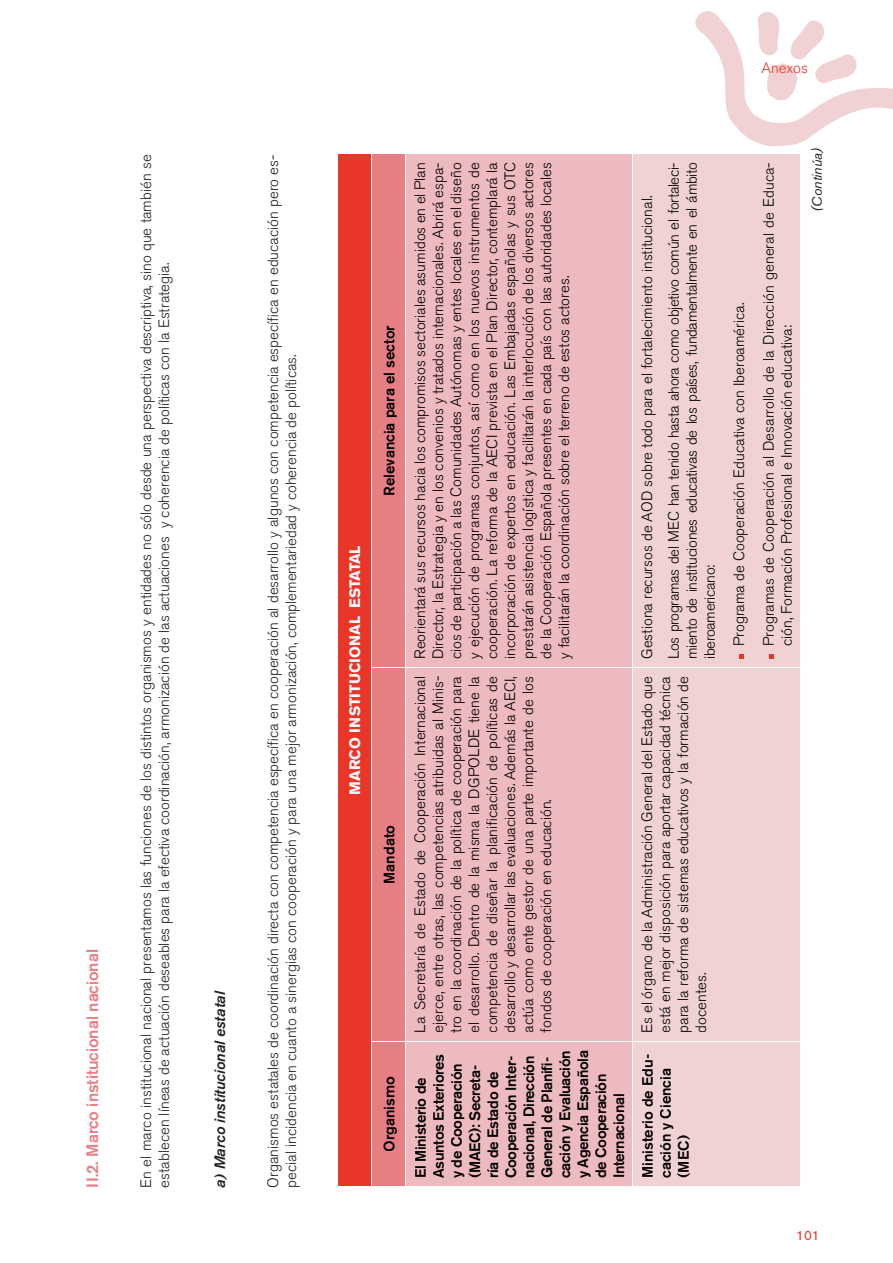
<style>
.page{position:relative;width:893px;height:1263px;background:#fff}
.page>*{position:absolute;margin:0;border:0;box-sizing:border-box;transform-origin:0 0}
.t1{font:500 16.5px "Akzidenz Grotesk BE";color:#e77e84}
.t2{font:300 15px/18px "Akzidenz Grotesk BE";color:#000;text-align:justify}
.t3{font:300 15px/18px "Akzidenz Grotesk BE";color:#231f20}
.t4{font:500 15px/18px "Akzidenz Grotesk BE";letter-spacing:-.02em;color:#000}
.t5{font:300 15px/18px "Akzidenz Grotesk BE";letter-spacing:-.025em;color:#000}
.t6{font:500 15px/18px "Akzidenz Grotesk BE";color:#000}
.t7{font:italic 500 15px "Akzidenz Grotesk BE";color:#231f20}
.t8{font:700 15px "Akzidenz Grotesk BE";color:#fff}
.t9{font:300 15px "Akzidenz Grotesk BE";color:#ea3529}
.t10{font:italic 13.5px "Akzidenz Grotesk BE";color:#231f20}
.t11{font:13.5px "Akzidenz Grotesk BE";color:#ea3529}
</style>
<div class="page">
<svg style="left:695px;top:11px;width:198px;height:135px"></svg>
<div style="left:338px;top:154px;width:34px;height:1033px;background:#ea3529"></div>
<div style="left:372px;top:155px;width:33px;height:1031px;background:#e77e84"></div>
<div style="left:406px;top:155px;width:226px;height:1031px;background:#edbac0"></div>
<div style="left:633px;top:155px;width:167px;height:1031px;background:#f1d2d4"></div>
<hr style="left:338px;top:1186px;width:34px;height:1px;background:#fff">
<hr style="left:338px;top:154px;width:34px;height:1px;background:#fff">
<hr style="left:372px;top:1041px;width:33px;height:1px;background:#fff">
<hr style="left:372px;top:667px;width:33px;height:1px;background:#fff">
<hr style="left:406px;top:1041px;width:226px;height:1px;background:#fff">
<hr style="left:406px;top:667px;width:226px;height:1px;background:#fff">
<hr style="left:633px;top:1041px;width:167px;height:1px;background:#fff">
<hr style="left:633px;top:667px;width:167px;height:1px;background:#fff">
<hr style="left:371px;top:1041px;width:1px;height:145px;background:#fff">
<hr style="left:371px;top:667px;width:1px;height:374px;background:#fff">
<hr style="left:371px;top:154px;width:1px;height:513px;background:#fff">
<div style="left:384px;top:1077px;width:13px;height:74px;background:#e77e84"></div>
<div style="left:384px;top:825px;width:11px;height:58px;background:#e77e84"></div>
<div style="left:384px;top:326px;width:13px;height:169px;background:#e77e84"></div>
<div style="left:415px;top:1078px;width:11px;height:99px;background:#edbac0"></div>
<div style="left:433px;top:1054px;width:11px;height:124px;background:#edbac0"></div>
<div style="left:451px;top:1064px;width:14px;height:114px;background:#edbac0"></div>
<div style="left:468px;top:1066px;width:13px;height:111px;background:#edbac0"></div>
<div style="left:487px;top:1071px;width:11px;height:106px;background:#edbac0"></div>
<div style="left:505px;top:1057px;width:13px;height:121px;background:#edbac0"></div>
<div style="left:523px;top:1056px;width:13px;height:121px;background:#edbac0"></div>
<div style="left:541px;top:1058px;width:11px;height:119px;background:#edbac0"></div>
<div style="left:559px;top:1050px;width:14px;height:128px;background:#edbac0"></div>
<div style="left:577px;top:1050px;width:14px;height:128px;background:#edbac0"></div>
<div style="left:595px;top:1074px;width:13px;height:104px;background:#edbac0"></div>
<div style="left:613px;top:1095px;width:11px;height:82px;background:#edbac0"></div>
<div style="left:414px;top:676px;width:15px;height:355px;background:#edbac0"></div>
<div style="left:433px;top:677px;width:14px;height:355px;background:#edbac0"></div>
<div style="left:451px;top:676px;width:14px;height:356px;background:#edbac0"></div>
<div style="left:468px;top:676px;width:11px;height:356px;background:#edbac0"></div>
<div style="left:486px;top:676px;width:15px;height:356px;background:#edbac0"></div>
<div style="left:504px;top:676px;width:15px;height:356px;background:#edbac0"></div>
<div style="left:523px;top:676px;width:14px;height:356px;background:#edbac0"></div>
<div style="left:540px;top:799px;width:15px;height:233px;background:#edbac0"></div>
<div style="left:415px;top:162px;width:14px;height:496px;background:#edbac0"></div>
<div style="left:433px;top:163px;width:14px;height:495px;background:#edbac0"></div>
<div style="left:450px;top:162px;width:15px;height:496px;background:#edbac0"></div>
<div style="left:469px;top:162px;width:14px;height:497px;background:#edbac0"></div>
<div style="left:486px;top:162px;width:15px;height:496px;background:#edbac0"></div>
<div style="left:504px;top:162px;width:15px;height:496px;background:#edbac0"></div>
<div style="left:522px;top:162px;width:15px;height:496px;background:#edbac0"></div>
<div style="left:540px;top:162px;width:15px;height:496px;background:#edbac0"></div>
<div style="left:558px;top:276px;width:15px;height:383px;background:#edbac0"></div>
<div style="left:642px;top:1055px;width:11px;height:122px;background:#f1d2d4"></div>
<div style="left:660px;top:1068px;width:13px;height:110px;background:#f1d2d4"></div>
<div style="left:677px;top:1136px;width:13px;height:41px;background:#f1d2d4"></div>
<div style="left:641px;top:676px;width:15px;height:355px;background:#f1d2d4"></div>
<div style="left:660px;top:676px;width:14px;height:356px;background:#f1d2d4"></div>
<div style="left:677px;top:676px;width:15px;height:355px;background:#f1d2d4"></div>
<div style="left:696px;top:972px;width:10px;height:60px;background:#f1d2d4"></div>
<div style="left:641px;top:196px;width:15px;height:462px;background:#f1d2d4"></div>
<div style="left:668px;top:163px;width:14px;height:495px;background:#f1d2d4"></div>
<div style="left:686px;top:163px;width:14px;height:495px;background:#f1d2d4"></div>
<div style="left:704px;top:566px;width:11px;height:92px;background:#f1d2d4"></div>
<svg style="left:739px;top:654px;width:5px;height:5px"></svg>
<div style="left:733px;top:303px;width:15px;height:347px;background:#f1d2d4"></div>
<svg style="left:769px;top:654px;width:5px;height:5px"></svg>
<div style="left:763px;top:163px;width:14px;height:487px;background:#f1d2d4"></div>
<div style="left:781px;top:326px;width:13px;height:319px;background:#f1d2d4"></div>
<p class="t1" style="left:82px;top:1188px;width:240px;rotate:-90deg">II.2. Marco institucional nacional</p>
<p class="t3" style="left:137px;top:1188px;width:1035px;rotate:-90deg">En el marco institucional nacional presentamos las funciones de los distintos organismos y entidades no sólo desde una perspectiva descriptiva, sino que también se establecen líneas de actuación deseables para la efectiva coordinación, armonización de las actuaciones y coherencia de políticas con la Estrategia.</p>
<p class="t7" style="left:211px;top:1188px;width:199px;rotate:-90deg">a) Marco institucional estatal</p>
<p class="t3" style="left:264px;top:1188px;width:1035px;rotate:-90deg">Organismos estatales de coordinación directa con competencia específica en cooperación al desarrollo y algunos con competencia específica en educación pero es&shy;pecial incidencia en cuanto a sinergias con cooperación y para una mejor armonización, complementariedad y coherencia de políticas.</p>
<p class="t9" style="left:761px;top:60px;width:48px">Anexos</p>
<p class="t8" style="left:346px;top:795px;width:251px;rotate:-90deg">MARCO INSTITUCIONAL ESTATAL</p>
<p class="t6" style="left:380px;top:496px;width:172px;rotate:-90deg">Relevancia para el sector</p>
<p class="t6" style="left:380px;top:884px;width:61px;rotate:-90deg">Mandato</p>
<p class="t6" style="left:380px;top:1151px;width:77px;rotate:-90deg">Organismo</p>
<p class="t2" style="left:411px;top:659px;width:498px;rotate:-90deg">Reorientará sus recursos hacia los compromisos sectoriales asumidos en el Plan Director, la Estrategia y en los convenios y tratados internacionales. Abrirá espa&shy;cios de participación a las Comunidades Autónomas y entes locales en el diseño y ejecución de programas conjuntos, así como en los nuevos instrumentos de cooperación. La reforma de la AECI prevista en el Plan Director, contemplará la incorporación de expertos en educación. Las Embajadas españolas y sus OTC prestarán asistencia logística y facilitarán la interlocución de los diversos actores de la Cooperación Española presentes en cada país con las autoridades locales y facilitarán la coordinación sobre el terreno de estos actores.</p>
<p class="t2" style="left:411px;top:1032px;width:358px;rotate:-90deg">La Secretaría de Estado de Cooperación Internacional ejerce, entre otras, las competencias atribuidas al Minis&shy;tro en la coordinación de la política de cooperación para el desarrollo. Dentro de la misma la DGPOLDE tiene la competencia de diseñar la planificación de políticas de desarrollo y desarrollar las evaluaciones. Además la AECI, actúa como ente gestor de una parte importante de los fondos de cooperación en educación.</p>
<p class="t4" style="left:412px;top:1178px;width:130px;rotate:-90deg">El Ministerio de<br>Asuntos Exteriores y de Cooperación (MAEC): Secreta&shy;ría de Estado de<br>Cooperación Inter&shy;nacional, Dirección<br>General de Planifi&shy;cación y Evaluación y Agencia Española de Cooperación<br>Internacional</p>
<p class="t2" style="left:634px;top:659px;width:498px;line-height:26.5px;rotate:-90deg">Gestiona recursos de AOD sobre todo para el fortalecimiento institucional.<br>Los programas del MEC han tenido hasta ahora como objetivo común el fortaleci-</p>
<p class="t5" style="left:683px;top:659px;width:498px;rotate:-90deg">miento de instituciones educativas de los países, fundamentalmente en el ámbito iberoamericano:</p>
<p class="t2" style="left:724px;top:646px;width:485px;line-height:29.5px;rotate:-90deg">Programa de Cooperación Educativa con Iberoamérica.<br>Programas de Cooperación al Desarrollo de la Dirección general de Educa-</p>
<p class="t2" style="left:778px;top:646px;width:323px;rotate:-90deg">ción, Formación Profesional e Innovación educativa:</p>
<p class="t2" style="left:638px;top:1032px;width:358px;rotate:-90deg">Es el órgano de la Administración General del Estado que está en mejor disposición para aportar capacidad técnica para la reforma de sistemas educativos y la formación de docentes.</p>
<p class="t6" style="left:639px;top:1178px;width:126px;rotate:-90deg">Ministerio de Edu&shy;cación y Ciencia (MEC)</p>
<p class="t10" style="left:809px;top:212px;width:66px;rotate:-90deg">(Continúa)</p>
<p class="t11" style="left:796px;top:1227px;width:25px">101</p>
</div>
